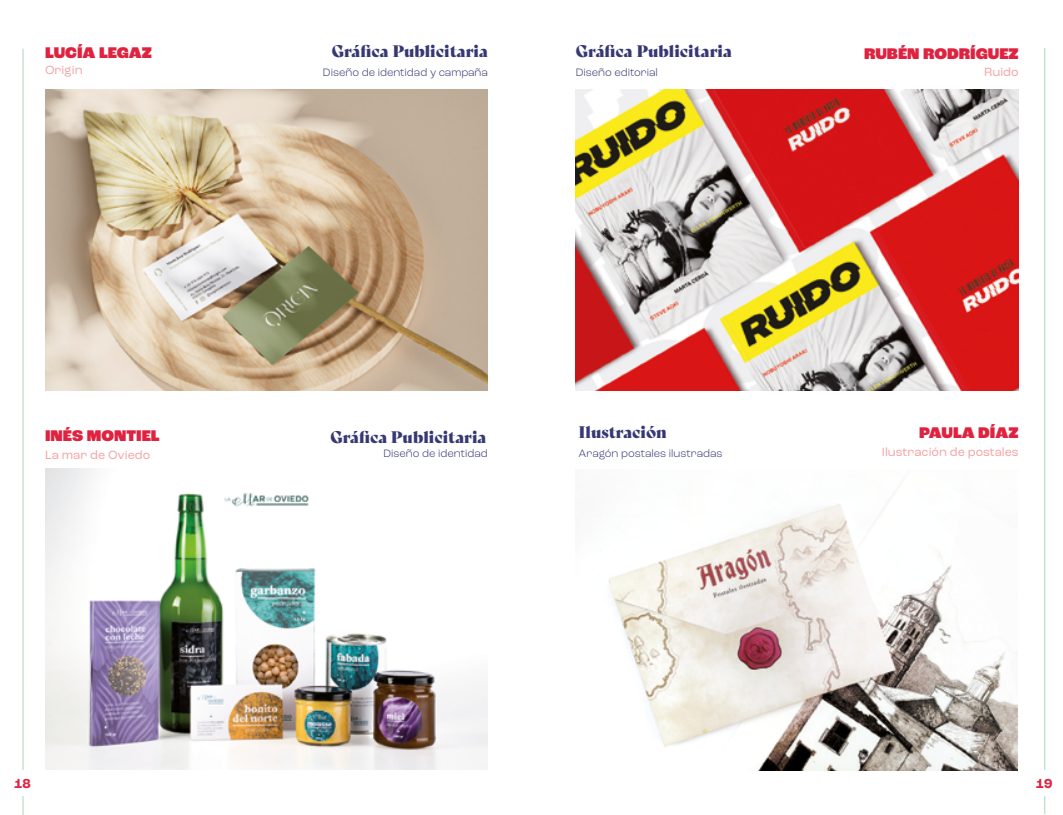
<style>
.page{position:relative;width:1063px;height:815px;background:#fff}
.page>*{position:absolute;margin:0;border:0;box-sizing:border-box;transform-origin:0 0}
.t1{font:16.25px "Bely Display";color:#363874}
.t2{font:900 16.25px "Roc Grotesk";color:#df2240}
.t3{font:700 13.75px "Roc Grotesk";color:#df2240}
.t4{font:12.5px "Roc Grotesk";color:#f4a2a4}
.t5{font:300 11.25px "Roc Grotesk";color:#363874}
</style>
<div class="page">
<hr style="left:23px;top:49px;width:1px;height:766px;background:#aed5b9">
<div style="left:7px;top:770px;width:31px;height:25px;background:#fff"></div>
<hr style="left:1044px;top:48px;width:1px;height:766px;background:#aed5b9">
<div style="left:1029px;top:770px;width:30px;height:25px;background:#fff"></div>
<img style="left:45px;top:469px;width:443px;height:301px">
<img style="left:45px;top:89px;width:443px;height:302px">
<img style="left:609px;top:494px;width:408px;height:276px">
<img style="left:576px;top:90px;width:443px;height:301px">
<h1 class="t2" style="left:45px;top:42px;width:109px">LUCÍA LEGAZ</h1>
<h1 class="t1" style="left:332px;top:38px;width:158px">Gráfica Publicitaria</h1>
<h1 class="t1" style="left:576px;top:38px;width:158px">Gráfica Publicitaria</h1>
<h1 class="t2" style="left:864px;top:44px;width:156px">RUBÉN RODRÍGUEZ</h1>
<p class="t4" style="left:45px;top:63px;width:39px">Origin</p>
<p class="t5" style="left:323px;top:66px;width:166px">Diseño de identidad y campaña</p>
<p class="t5" style="left:576px;top:66px;width:84px">Diseño editorial</p>
<p class="t4" style="left:984px;top:64px;width:36px">Ruido</p>
<h1 class="t2" style="left:45px;top:426px;width:116px">INÉS MONTIEL</h1>
<h1 class="t1" style="left:330px;top:424px;width:158px">Gráfica Publicitaria</h1>
<h1 class="t1" style="left:579px;top:419px;width:90px">Ilustración</h1>
<h1 class="t2" style="left:919px;top:423px;width:101px">PAULA DÍAZ</h1>
<p class="t4" style="left:45px;top:447px;width:107px">La mar de Oviedo</p>
<p class="t5" style="left:383px;top:447px;width:106px">Diseño de identidad</p>
<p class="t5" style="left:579px;top:447px;width:146px">Aragón postales ilustradas</p>
<p class="t4" style="left:882px;top:445px;width:138px">Ilustración de postales</p>
<p class="t3" style="left:14px;top:775px;width:18px">18</p>
<p class="t3" style="left:1036px;top:775px;width:18px">19</p>
</div>
